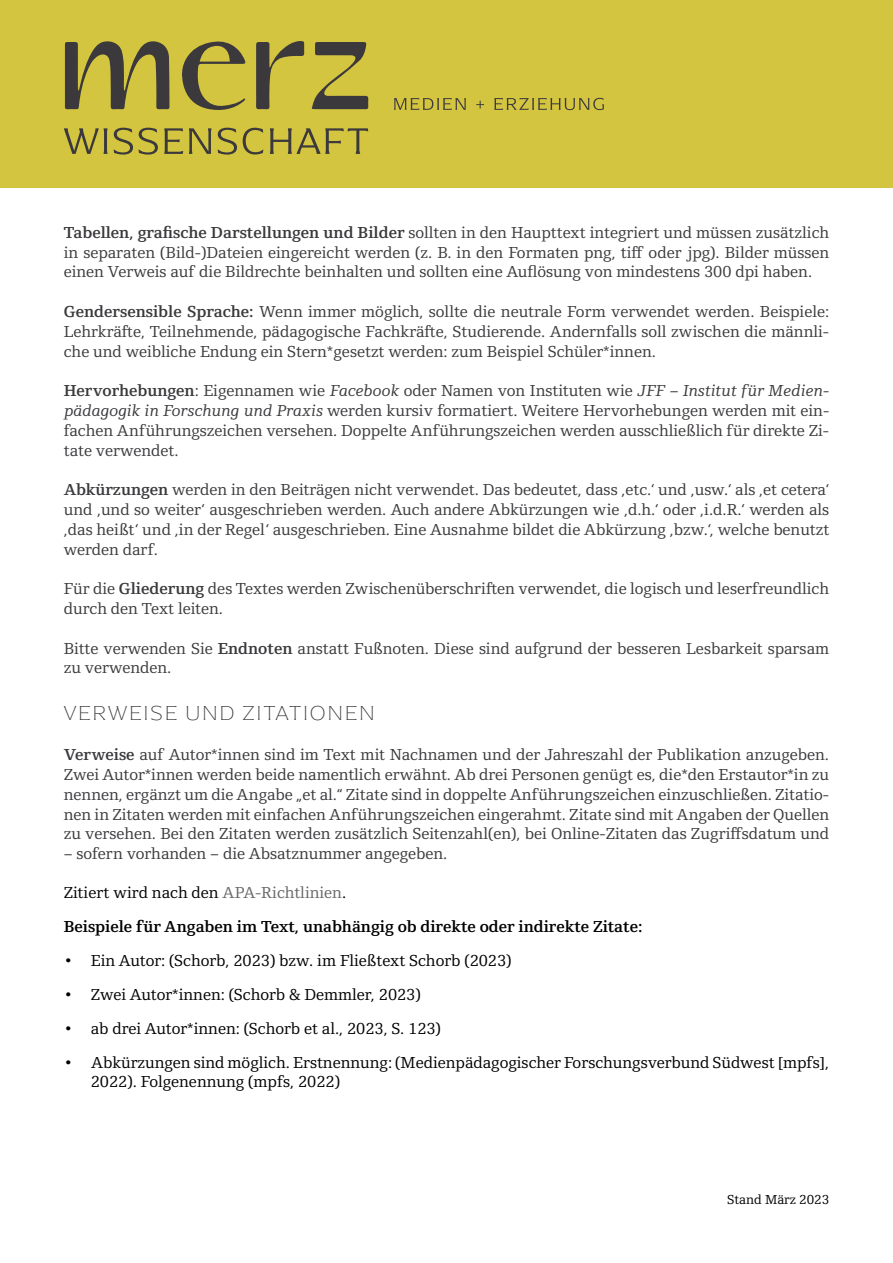
<style>
.page{position:relative;width:893px;height:1263px;background:#fff}
.page>*{position:absolute;margin:0;border:0;box-sizing:border-box;transform-origin:0 0}
.t1{font:100 21px "Arpona";letter-spacing:.1em;color:#3b393c}
.t2{font:16.5px/19.8px "Foundry Origin";color:#3b393c;text-align:justify}
.t3{font:16.5px/18.9px "Foundry Origin";color:#000}
.t4{font:600 16.5px/33.9px "Foundry Origin";color:#000}
.t5{font:13.5px "Foundry Origin";color:#000}
.s1{font-weight:600}
.s2{font-style:italic}
.s3{font-weight:400}
.s4{font-weight:400;color:#666}
</style>
<div class="page">
<div style="left:0;top:0;width:893px;height:187px;background:#d4c540"></div>
<svg style="left:394px;top:98px;width:210px;height:12px"></svg>
<svg style="left:65px;top:41px;width:104px;height:68px"></svg>
<svg style="left:312px;top:42px;width:56px;height:67px"></svg>
<svg style="left:182px;top:41px;width:64px;height:69px"></svg>
<svg style="left:256px;top:41px;width:48px;height:68px"></svg>
<svg style="left:64px;top:128px;width:304px;height:27px"></svg>
<p class="t2" style="left:64px;top:222px;width:767px"><span class="s1">Tabellen, grafische Darstellungen und Bilder</span> sollten in den Haupttext integriert und müssen zusätzlich in separaten (Bild-)Dateien eingereicht werden (z. B. in den Formaten png, tiff oder jpg). Bilder müssen einen Verweis auf die Bildrechte beinhalten und sollten eine Auflösung von mindestens 300 dpi haben.</p>
<p class="t2" style="left:64px;top:301px;width:767px"><span class="s1">Gendersensible Sprache:</span> Wenn immer möglich, sollte die neutrale Form verwendet werden. Beispiele:<br>Lehrkräfte, Teilnehmende, pädagogische Fachkräfte, Studierende. Andernfalls soll zwischen die männli&shy;che und weibliche Endung ein Stern*gesetzt werden: zum Beispiel Schüler*innen.</p>
<p class="t2" style="left:64px;top:381px;width:767px"><span class="s1">Hervorhebungen</span>: Eigennamen wie <span class="s2">Facebook</span> oder Namen von Instituten wie <span class="s2">JFF – Institut für Medien&shy;pädagogik in Forschung und Praxis</span> werden kursiv formatiert. Weitere Hervorhebungen werden mit ein&shy;fachen Anführungszeichen versehen. Doppelte Anführungszeichen werden ausschließlich für direkte Zi&shy;tate verwendet.</p>
<p class="t2" style="left:64px;top:480px;width:767px"><span class="s1">Abkürzungen</span> werden in den Beiträgen nicht verwendet. Das bedeutet, dass ‚etc.‘ und ‚usw.‘ als ‚et cetera‘ und ‚und so weiter‘ ausgeschrieben werden. Auch andere Abkürzungen wie ‚d.h.‘ oder ‚i.d.R.‘ werden als ‚das heißt‘ und ‚in der Regel‘ ausgeschrieben. Eine Ausnahme bildet die Abkürzung ‚bzw.‘, welche benutzt werden darf.</p>
<p class="t2" style="left:64px;top:579px;width:767px">Für die <span class="s1">Gliederung</span> des Textes werden Zwischenüberschriften verwendet, die logisch und leserfreundlich durch den Text leiten.</p>
<p class="t2" style="left:64px;top:638px;width:767px">Bitte verwenden Sie <span class="s1">Endnoten</span> anstatt Fußnoten. Diese sind aufgrund der besseren Lesbarkeit sparsam zu verwenden.</p>
<p class="t1" style="left:64px;top:700px;width:312px">VERWEISE UND ZITATIONEN</p>
<p class="t2" style="left:64px;top:744px;width:767px"><span class="s1">Verweise</span> auf Autor*innen sind im Text mit Nachnamen und der Jahreszahl der Publikation anzugeben.<br>Zwei Autor*innen werden beide namentlich erwähnt. Ab drei Personen genügt es, die*den Erstautor*in zu nennen, ergänzt um die Angabe „et al.“ Zitate sind in doppelte Anführungszeichen einzuschließen. Zitatio&shy;nen in Zitaten werden mit einfachen Anführungszeichen eingerahmt. Zitate sind mit Angaben der Quellen zu versehen. Bei den Zitaten werden zusätzlich Seitenzahl(en), bei Online-Zitaten das Zugriffsdatum und</p>
<p class="t2" style="left:64px;top:843px;width:385px">– sofern vorhanden – die Absatznummer angegeben.</p>
<p class="t4" style="left:64px;top:875px;width:580px"><span class="s3">Zitiert wird nach den</span> <span class="s4">APA-Richtlinien</span><span class="s3">.<br></span>Beispiele für Angaben im Text, unabhängig ob direkte oder indirekte Zitate:</p>
<p class="t3" style="left:64px;top:951px;width:449px">• Ein Autor: (Schorb, 2023) bzw. im Fließtext Schorb (2023)</p>
<p class="t3" style="left:64px;top:985px;width:358px">• Zwei Autor*innen: (Schorb &amp; Demmler, 2023)</p>
<p class="t3" style="left:64px;top:1019px;width:379px">• ab drei Autor*innen: (Schorb et al., 2023, S. 123)</p>
<p class="t3" style="left:91px;top:1053px;width:740px;text-indent:-27px">• Abkürzungen sind möglich. Erstnennung: (Medienpädagogischer Forschungsverbund Südwest [mpfs],<br>2022). Folgenennung (mpfs, 2022)</p>
<p class="t5" style="left:727px;top:1192px;width:104px">Stand März 2023</p>
</div>
